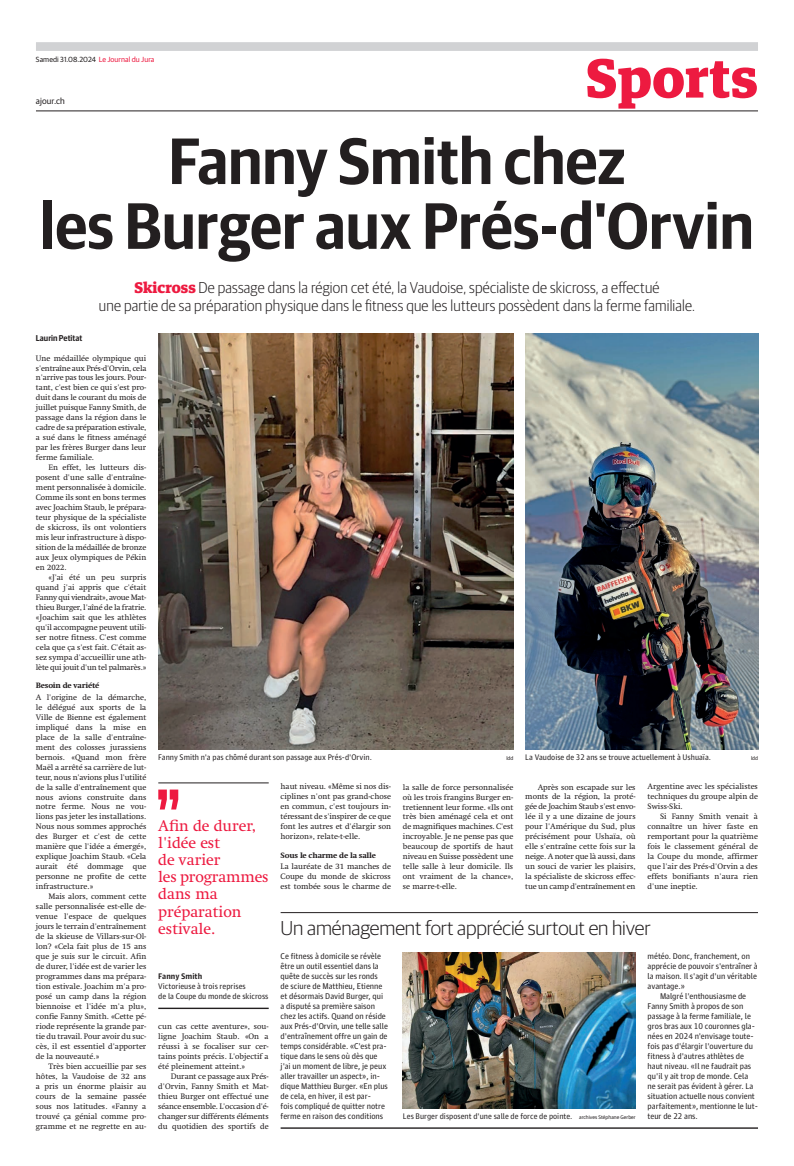
<style>
.page{position:relative;width:794px;height:1166px;background:#fff}
.page>*{position:absolute;margin:0;border:0;box-sizing:border-box;transform-origin:0 0}
.t1{font:600 65.62px/64.8px "Guardian Sans Narrow";color:#231f20;text-align:center}
.t2{font:700 55.12px "Guardian Egyptian";letter-spacing:.01em;color:#ed1a40}
.t3{font:300 20.12px "Guardian Sans";letter-spacing:-.005em;color:#231f20}
.t4{font:300 15.75px/17.5px "Guardian Sans Narrow";letter-spacing:.01em;color:#231f20;text-align:center}
.t5{font:15.75px/17.2px "Swift LT Pro";letter-spacing:-.005em;color:#ed1a40}
.t6{font:8.75px "Guardian Sans";letter-spacing:.01em;color:#231f20}
.t7{font:600 8.49px "Guardian Sans Narrow";color:#231f20}
.t8{font:8.31px/10px "Guardian Agate Sans 1";letter-spacing:-.005em;color:#231f20}
.t9{font:8.05px/10px "Swift LT Pro";letter-spacing:-.005em;color:#231f20;text-align:justify}
.t10{font:8.05px/10px "Guardian Agate Sans 1";color:#231f20}
.t11{font:700 8.05px "Guardian Agate Sans 1";color:#231f20}
.t12{font:800 7.88px "Swift LT Pro";letter-spacing:-.03em;color:#231f20}
.t13{font:7.44px "Guardian Sans";letter-spacing:.01em;color:#231f20}
.t14{font:5.25px "Guardian Sans";letter-spacing:.01em;color:#231f20}
.s1{color:#ed1a40}
.s2{font-family:"Guardian Egyptian";font-weight:700;font-size:15.4px;color:#ed1a40}
.s3{font-family:"Guardian Sans";font-size:5.25px}
</style>
<div class="page">
<div style="left:36px;top:42px;width:722px;height:9px;background:#d1d2d4"></div>
<hr style="left:36px;top:111px;width:722px;height:1px;background:#231f20">
<img style="left:158px;top:334px;width:355px;height:415px">
<hr style="left:158px;top:783px;width:111px;height:1px;background:#231f20">
<hr style="left:158px;top:1007px;width:111px;height:2px;background:#231f20">
<svg style="left:158px;top:789px;width:20px;height:20px"></svg>
<img style="left:525px;top:334px;width:233px;height:415px">
<img style="left:403px;top:952px;width:232px;height:157px">
<hr style="left:281px;top:912px;width:477px;height:1px;background:#231f20">
<hr style="left:281px;top:1127px;width:477px;height:2px;background:#231f20">
<p class="t13" style="left:36px;top:54px;width:120px">Samedi 31.08.2024 <span class="s1">Le Journal du Jura</span></p>
<p class="t6" style="left:36px;top:94px;width:30px">ajour.ch</p>
<h2 class="t2" style="left:586px;top:36px;width:173px">Sports</h2>
<h1 class="t1" style="left:40px;top:124px;width:715px">Fanny Smith chez<br>les Burger aux Prés-d'Orvin</h1>
<h3 class="t4" style="left:99px;top:278px;width:598px"><span class="s2">Skicross</span> De passage dans la région cet été, la Vaudoise, spécialiste de skicross, a effectué<br>une partie de sa préparation physique dans le fitness que les lutteurs possèdent dans la ferme familiale.</h3>
<p class="t7" style="left:36px;top:331px;width:48px">Laurin Petitat</p>
<p class="t9" style="left:36px;top:353px;width:112px">Une médaillée olympique qui s'entraîne aux Prés-d'Orvin, cela n'arrive pas tous les jours. Pour&shy;tant, c'est bien ce qui s'est pro&shy;duit dans le courant du mois de juillet puisque Fanny Smith, de passage dans la région dans le cadre de sa préparation estivale, a sué dans le fitness aménagé par les frères Burger dans leur ferme familiale.</p>
<p class="t9" style="left:36px;top:462px;width:112px;text-indent:12px">En effet, les lutteurs dis&shy;posent d'une salle d'entraîne&shy;ment personnalisée à domicile.<br>Comme ils sont en bons termes avec Joachim Staub, le prépara&shy;teur physique de la spécialiste de skicross, ils ont volontiers mis leur infrastructure à dispo&shy;sition de la médaillée de bronze aux Jeux olympiques de Pékin en 2022.</p>
<p class="t9" style="left:36px;top:572px;width:112px;text-indent:12px">«J'ai été un peu surpris quand j'ai appris que c'était Fanny qui viendrait», avoue Mat&shy;thieu Burger, l'aîné de la fratrie. «Joachim sait que les athlètes qu'il accompagne peuvent utili&shy;ser notre fitness. C'est comme cela que ça s'est fait. C'était as&shy;sez sympa d'accueillir une ath&shy;lète qui jouit d'un tel palmarès.»</p>
<p class="t12" style="left:36px;top:680px;width:65px">Besoin de variété</p>
<p class="t9" style="left:36px;top:692px;width:112px">A l'origine de la démarche, le délégué aux sports de la Ville de Bienne est également impliqué dans la mise en place de la salle d'entraîne&shy;ment des colosses jurassiens bernois. «Quand mon frère Maël a arrêté sa carrière de lut&shy;teur, nous n'avions plus l'utilité de la salle d'entraînement que nous avions construite dans notre ferme. Nous ne vou&shy;lions pas jeter les installations.<br>Nous nous sommes approchés des Burger et c'est de cette manière que l'idée a émergé», explique Joachim Staub. «Cela aurait été dommage que personne ne profite de cette infrastructure.»</p>
<p class="t9" style="left:36px;top:891px;width:112px;text-indent:12px">Mais alors, comment cette salle personnalisée est-elle de&shy;venue l'espace de quelques jours le terrain d'entraînement de la skieuse de Villars-sur-Ol&shy;lon? «Cela fait plus de 15 ans que je suis sur le circuit. Afin de durer, l'idée est de varier les programmes dans ma prépara&shy;tion estivale. Joachim m'a pro&shy;posé un camp dans la région biennoise et l'idée m'a plu», confie Fanny Smith. «Cette pé&shy;riode représente la grande par&shy;tie du travail. Pour avoir du suc&shy;cès, il est essentiel d'apporter de la nouveauté.»</p>
<p class="t9" style="left:36px;top:1061px;width:112px;text-indent:12px">Très bien accueillie par ses hôtes, la Vaudoise de 32 ans a pris un énorme plaisir au cours de la semaine passée sous nos latitudes. «Fanny a trouvé ça génial comme pro&shy;gramme et ne regrette en au-</p>
<p class="t10" style="left:158px;top:751px;width:215px">Fanny Smith n'a pas chômé durant son passage aux Prés-d'Orvin.</p>
<p class="t14" style="left:506px;top:754px;width:8px">ldd</p>
<p class="t10" style="left:525px;top:751px;width:187px">La Vaudoise de 32 ans se trouve actuellement à Ushuaïa.</p>
<p class="t14" style="left:751px;top:754px;width:8px">ldd</p>
<h3 class="t5" style="left:158px;top:817px;width:112px">Afin de durer, l'idée est<br>de varier<br>les programmes dans ma préparation estivale.</h3>
<p class="t11" style="left:158px;top:971px;width:45px">Fanny Smith</p>
<p class="t10" style="left:158px;top:981px;width:112px">Victorieuse à trois reprises<br>de la Coupe du monde de skicross</p>
<p class="t9" style="left:158px;top:1021px;width:112px">cun cas cette aventure», sou&shy;ligne Joachim Staub. «On a réussi à se focaliser sur cer&shy;tains points précis. L'objectif a été pleinement atteint.»</p>
<p class="t9" style="left:158px;top:1071px;width:112px;text-indent:12px">Durant ce passage aux Prés&shy;d'Orvin, Fanny Smith et Mat&shy;thieu Burger ont effectué une séance ensemble. L'occasion d'é&shy;changer sur différents éléments du quotidien des sportifs de</p>
<p class="t9" style="left:281px;top:781px;width:112px">haut niveau. «Même si nos dis&shy;ciplines n'ont pas grand-chose en commun, c'est toujours in&shy;téressant de s'inspirer de ce que font les autres et d'élargir son horizon», relate-t-elle.</p>
<p class="t12" style="left:281px;top:850px;width:97px">Sous le charme de la salle</p>
<p class="t9" style="left:281px;top:861px;width:112px">La lauréate de 31 manches de Coupe du monde de skicross est tombée sous le charme de</p>
<p class="t9" style="left:403px;top:782px;width:112px">la salle de force personnalisée où les trois frangins Burger en&shy;tretiennent leur forme. «Ils ont très bien aménagé cela et ont de magnifiques machines. C'est incroyable. Je ne pense pas que beaucoup de sportifs de haut niveau en Suisse possèdent une telle salle à leur domicile. Ils ont vraiment de la chance», se marre-t-elle.</p>
<p class="t9" style="left:525px;top:782px;width:112px;text-indent:12px">Après son escapade sur les monts de la région, la proté&shy;gée de Joachim Staub s'est envo&shy;lée il y a une dizaine de jours pour l'Amérique du Sud, plus précisément pour Ushaïa, où elle s'entraîne cette fois sur la neige. A noter que là aussi, dans un souci de varier les plaisirs, la spécialiste de skicross effec&shy;tue un camp d'entraînement en</p>
<p class="t9" style="left:647px;top:782px;width:112px">Argentine avec les spécialistes techniques du groupe alpin de Swiss-Ski.</p>
<p class="t9" style="left:647px;top:812px;width:112px;text-indent:12px">Si Fanny Smith venait à connaître un hiver faste en remportant pour la quatrième fois le classement général de la Coupe du monde, affirmer que l'air des Prés-d'Orvin a des effets bonifiants n'aura rien d'une ineptie.</p>
<h3 class="t3" style="left:281px;top:914px;width:372px">Un aménagement fort apprécié surtout en hiver</h3>
<p class="t8" style="left:281px;top:951px;width:109px">Ce fitness à domicile se révèle être un outil essentiel dans la quête de succès sur les ronds de sciure de Matthieu, Etienne et désormais David Burger, qui a disputé sa première saison chez les actifs. Quand on réside aux Prés-d'Orvin, une telle salle d'entraînement offre un gain de temps considérable. «C'est pra&shy;tique dans le sens où dès que j'ai un moment de libre, je peux aller travailler un aspect», in&shy;dique Matthieu Burger. «En plus de cela, en hiver, il est par-<br>fois compliqué de quitter notre ferme en raison des conditions</p>
<p class="t8" style="left:647px;top:951px;width:112px">météo. Donc, franchement, on apprécie de pouvoir s'entraîner à la maison. Il s'agit d'un véritable avantage.»</p>
<p class="t8" style="left:647px;top:990px;width:112px;text-indent:12px">Malgré l'enthousiasme de<br>Fanny Smith à propos de son passage à la ferme familiale, le gros bras aux 10 couronnes gla&shy;nées en 2024 n'envisage toute&shy;fois pas d'élargir l'ouverture du fitness à d'autres athlètes de haut niveau. «Il ne faudrait pas qu'il y ait trop de monde. Cela ne serait pas évident à gérer. La situation actuelle nous convient parfaitement», mentionne le lut&shy;teur de 22 ans.</p>
<p class="t10" style="left:403px;top:1110px;width:234px">Les Burger disposent d'une salle de force de pointe. <span class="s3">archives Stéphane Gerber</span></p>
</div>
